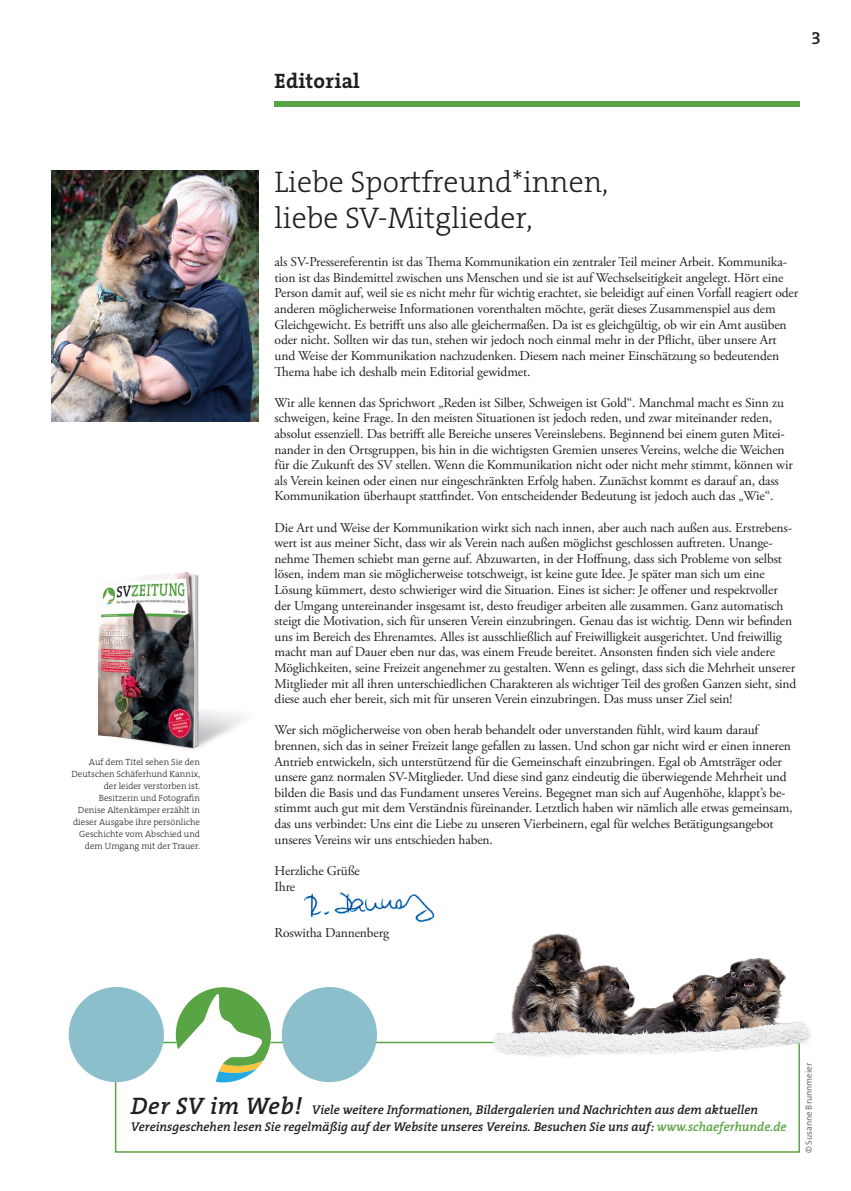
<style>
.page{position:relative;width:851px;height:1191px;background:#fff}
.page>*{position:absolute;margin:0;border:0;box-sizing:border-box;transform-origin:0 0}
._01_Edi_Anrede{font:300 30px/36px "The Serif B W3";color:#231f20}
._02_Inhalt_Headline{font:700 21px "The Serif B W7";letter-spacing:.01em;color:#231f20}
.t1{font:600 18px "The Serif B W6";color:#231f20}
.t2{font:13.5px/15.6px "Adobe Garamond Pro";letter-spacing:-.01em;color:#231f20}
.t3{font:italic 600 12.75px/16.5px "The Serif B W6";color:#231f20}
.t4{font:300 9px/12px "The Serif B W3";color:#231f20;text-align:right}
._01_Fotocredir_80_sc{font:300 9px "The Sans B W4";color:#57585a}
.s1{font-size:24px}
.s2{color:#59a445}
</style>
<div class="page">
<div style="left:274px;top:101px;width:525px;height:6px;background:#59a445"></div>
<img style="left:51px;top:170px;width:208px;height:251px">
<img style="left:304px;top:890px;width:131px;height:33px">
<img style="left:98px;top:571px;width:147px;height:178px">
<div style="left:115px;top:1041px;width:684px;height:111px;border:2px solid #59a445"></div>
<div style="left:282px;top:987px;width:95px;height:95px;background:#8cbfcc;border-radius:50%"></div>
<div style="left:69px;top:987px;width:95px;height:95px;background:#8cbfcc;border-radius:50%"></div>
<svg style="left:176px;top:987px;width:95px;height:95px"></svg>
<img style="left:486px;top:933px;width:326px;height:134px">
<p class="t4" style="left:71px;top:756px;width:130px">Auf dem Titel sehen Sie den<br>Deutschen Schäferhund Kannix, der leider verstorben ist.<br>Besitzerin und Fotografin<br>Denise Altenkämper erzählt in dieser Ausgabe ihre persönliche<br>Geschichte vom Abschied und dem Umgang mit der Trauer.</p>
<p class="_02_Inhalt_Headline" style="left:274px;top:67px;width:87px">Editorial</p>
<h3 class="t1" style="left:811px;top:26px;width:11px">3</h3>
<p class="_01_Edi_Anrede" style="left:274px;top:164px;width:335px">Liebe Sportfreund*innen, liebe SV-Mitglieder,</p>
<p class="t2" style="left:274px;top:255px;width:525px">als SV-Pressereferentin ist das Thema Kommunikation ein zentraler Teil meiner Arbeit. Kommunika&shy;tion ist das Bindemittel zwischen uns Menschen und sie ist auf Wechselseitigkeit angelegt. Hört eine Person damit auf, weil sie es nicht mehr für wichtig erachtet, sie beleidigt auf einen Vorfall reagiert oder anderen möglicherweise Informationen vorenthalten möchte, gerät dieses Zusammenspiel aus dem Gleichgewicht. Es betrifft uns also alle gleichermaßen. Da ist es gleichgültig, ob wir ein Amt ausüben oder nicht. Sollten wir das tun, stehen wir jedoch noch einmal mehr in der Pflicht, über unsere Art und Weise der Kommunikation nachzudenken. Diesem nach meiner Einschätzung so bedeutenden Thema habe ich deshalb mein Editorial gewidmet.</p>
<p class="t2" style="left:274px;top:395px;width:519px">Wir alle kennen das Sprichwort „Reden ist Silber, Schweigen ist Gold“. Manchmal macht es Sinn zu schweigen, keine Frage. In den meisten Situationen ist jedoch reden, und zwar miteinander reden, absolut essenziell. Das betrifft alle Bereiche unseres Vereinslebens. Beginnend bei einem guten Mitei&shy;nander in den Ortsgruppen, bis hin in die wichtigsten Gremien unseres Vereins, welche die Weichen für die Zukunft des SV stellen. Wenn die Kommunikation nicht oder nicht mehr stimmt, können wir als Verein keinen oder einen nur eingeschränkten Erfolg haben. Zunächst kommt es darauf an, dass Kommunikation überhaupt stattfindet. Von entscheidender Bedeutung ist jedoch auch das „Wie“.</p>
<p class="t2" style="left:274px;top:520px;width:523px">Die Art und Weise der Kommunikation wirkt sich nach innen, aber auch nach außen aus. Erstrebens&shy;wert ist aus meiner Sicht, dass wir als Verein nach außen möglichst geschlossen auftreten. Unange&shy;nehme Themen schiebt man gerne auf. Abzuwarten, in der Hoffnung, dass sich Probleme von selbst lösen, indem man sie möglicherweise totschweigt, ist keine gute Idee. Je später man sich um eine Lösung kümmert, desto schwieriger wird die Situation. Eines ist sicher: Je offener und respektvoller der Umgang untereinander insgesamt ist, desto freudiger arbeiten alle zusammen. Ganz automatisch steigt die Motivation, sich für unseren Verein einzubringen. Genau das ist wichtig. Denn wir befinden uns im Bereich des Ehrenamtes. Alles ist ausschließlich auf Freiwilligkeit ausgerichtet. Und freiwillig macht man auf Dauer eben nur das, was einem Freude bereitet. Ansonsten finden sich viele andere Möglichkeiten, seine Freizeit angenehmer zu gestalten. Wenn es gelingt, dass sich die Mehrheit unserer Mitglieder mit all ihren unterschiedlichen Charakteren als wichtiger Teil des großen Ganzen sieht, sind diese auch eher bereit, sich mit für unseren Verein einzubringen. Das muss unser Ziel sein!</p>
<p class="t2" style="left:274px;top:723px;width:519px">Wer sich möglicherweise von oben herab behandelt oder unverstanden fühlt, wird kaum darauf brennen, sich das in seiner Freizeit lange gefallen zu lassen. Und schon gar nicht wird er einen inneren Antrieb entwickeln, sich unterstützend für die Gemeinschaft einzubringen. Egal ob Amtsträger oder unsere ganz normalen SV-Mitglieder. Und diese sind ganz eindeutig die überwiegende Mehrheit und bilden die Basis und das Fundament unseres Vereins. Begegnet man sich auf Augenhöhe, klappt’s be&shy;stimmt auch gut mit dem Verständnis füreinander. Letztlich haben wir nämlich alle etwas gemeinsam, das uns verbindet: Uns eint die Liebe zu unseren Vierbeinern, egal für welches Betätigungsangebot unseres Vereins wir uns entschieden haben.</p>
<p class="t2" style="left:274px;top:863px;width:87px">Herzliche Grüße</p>
<p class="t2" style="left:274px;top:879px;width:22px">Ihre</p>
<p class="t2" style="left:274px;top:925px;width:116px">Roswitha Dannenberg</p>
<p class="t3" style="left:131px;top:1101px;width:657px"><span class="s1">Der SV im Web!</span> Viele weitere Informationen, Bildergalerien und Nachrichten aus dem aktuellen<br>Vereinsgeschehen lesen Sie regelmäßig auf der Website unseres Vereins. Besuchen Sie uns auf: <span class="s2">www.schaeferhunde.de</span></p>
<p class="_01_Fotocredir_80_sc" style="left:802px;top:1153px;width:92px;rotate:-90deg">© Susanne Brunnmeier</p>
</div>
